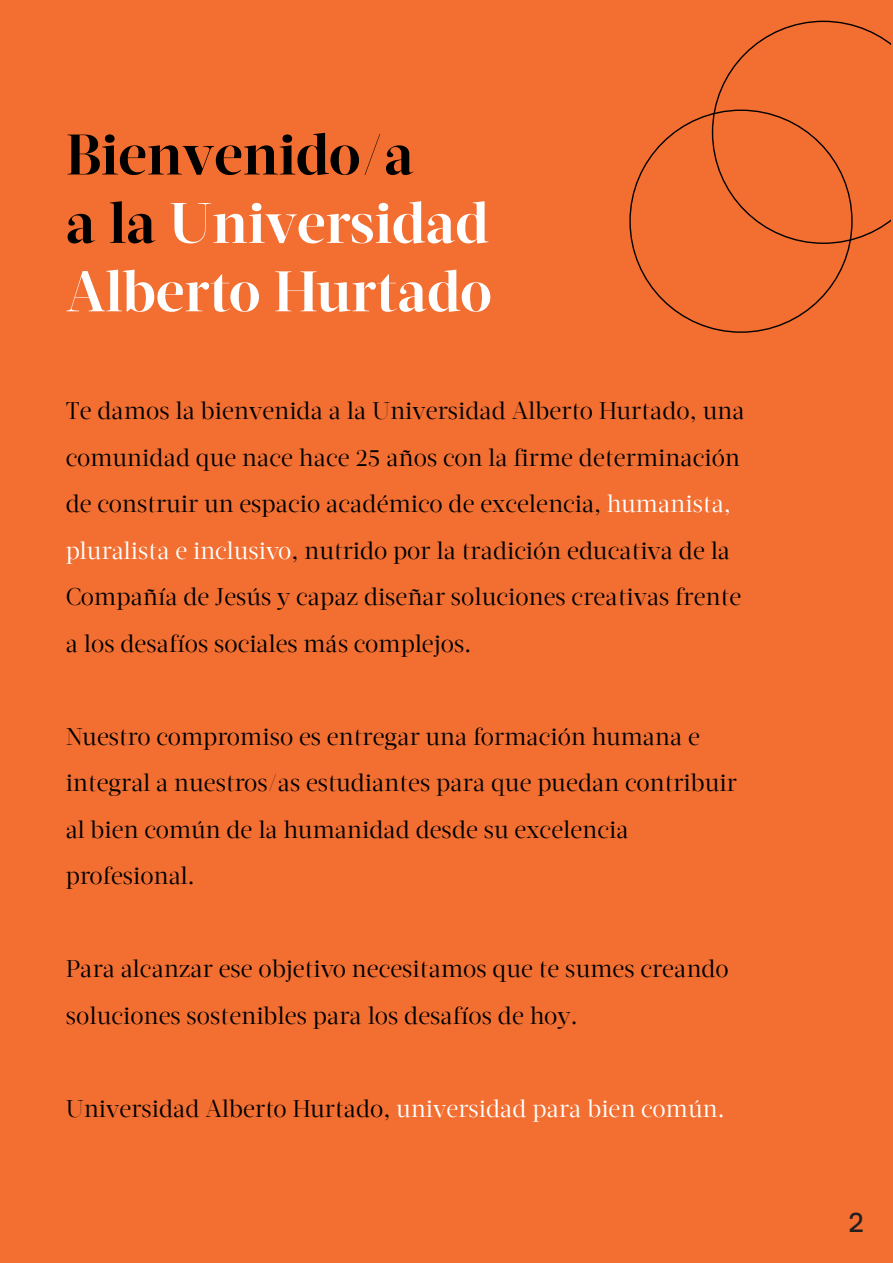
<style>
.page{position:relative;width:893px;height:1263px;background:#f26e31}
.page>*{position:absolute;margin:0;border:0;box-sizing:border-box;transform-origin:0 0}
.t1{font:700 57px/68.4px "Acta Display W01";color:#fff}
.t2{font:27.45px "Replica Pro";color:#231f20}
.t3{font:24px/46.5px "Acta Display W01";letter-spacing:.005em;color:#000001}
.s1{color:#000001}
.s2{color:#fff}
</style>
<div class="page">
<svg style="left:712px;top:21px;width:178px;height:223px"></svg>
<h1 class="t1" style="left:66px;top:121px;width:428px"><span class="s1">Bienvenido/a<br>a la</span> Universidad<br>Alberto Hurtado</h1>
<p class="t3" style="left:66px;top:388px;width:680px">Te damos la bienvenida a la Universidad Alberto Hurtado, una comunidad que nace hace 25 años con la firme determinación de construir un espacio académico de excelencia, <span class="s2">humanista, pluralista e inclusivo</span>, nutrido por la tradición educativa de la Compañía de Jesús y capaz diseñar soluciones creativas frente a los desafíos sociales más complejos.</p>
<p class="t3" style="left:66px;top:713px;width:673px">Nuestro compromiso es entregar una formación humana e integral a nuestros/as estudiantes para que puedan contribuir al bien común de la humanidad desde su excelencia profesional.</p>
<p class="t3" style="left:66px;top:946px;width:664px">Para alcanzar ese objetivo necesitamos que te sumes creando soluciones sostenibles para los desafíos de hoy.</p>
<p class="t3" style="left:66px;top:1085px;width:660px">Universidad Alberto Hurtado, <span class="s2">universidad para bien común.</span></p>
<p class="t2" style="left:849px;top:1207px;width:17px">2</p>
</div>
